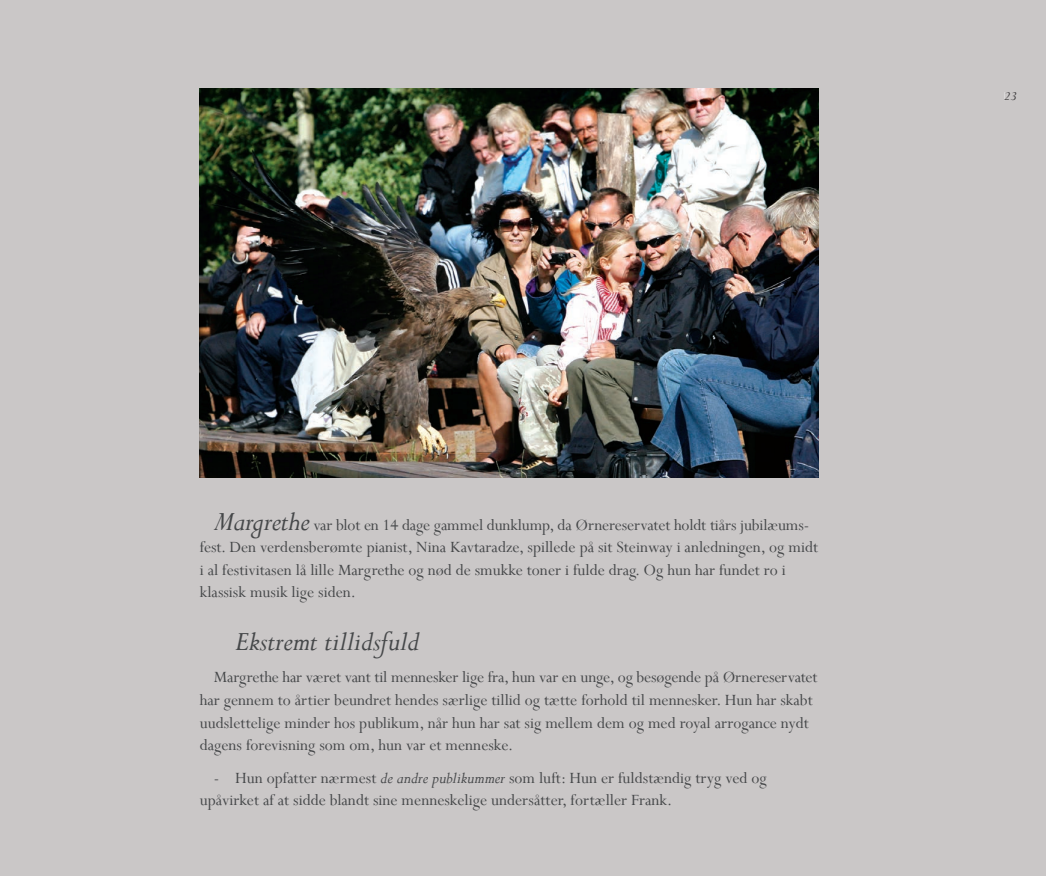
<style>
.page{position:relative;width:1046px;height:876px;background:#fff}
.page>*{position:absolute;margin:0;border:0;box-sizing:border-box;transform-origin:0 0}
.t1{font:italic 30px "Perpetua";color:#454749}
.t2{font:17.5px/22.5px "Perpetua";color:#454749}
.t3{font:italic 13.75px "Perpetua";color:#231f20}
.s1{font-style:italic;font-size:30px}
.s2{font-style:italic}
</style>
<div class="page">
<div style="left:0;top:0;width:1045px;height:875px;background:#cac7c7"></div>
<div style="left:1004px;top:92px;width:12px;height:8px;background:#cac7c7"></div>
<img style="left:200px;top:89px;width:618px;height:388px">
<p class="t2" style="left:200px;top:513px;width:620px;text-indent:14px"><span class="s1">Margrethe</span> var blot en 14 dage gammel dunklump, da Ørnereservatet holdt tiårs jubilæums&shy;fest. Den verdensberømte pianist, Nina Kavtaradze, spillede på sit Steinway i anledningen, og midt i al festivitasen lå lille Margrethe og nød de smukke toner i fulde drag. Og hun har fundet ro i klassisk musik lige siden.</p>
<p class="t1" style="left:235px;top:622px;width:186px">Ekstremt tillidsfuld</p>
<p class="t2" style="left:200px;top:665px;width:619px;text-indent:14px">Margrethe har været vant til mennesker lige fra, hun var en unge, og besøgende på Ørnereservatet har gennem to årtier beundret hendes særlige tillid og tætte forhold til mennesker. Hun har skabt uudslettelige minder hos publikum, når hun har sat sig mellem dem og med royal arrogance nydt dagens forevisning som om, hun var et menneske.</p>
<p class="t2" style="left:200px;top:765px;width:568px;text-indent:14px">- Hun opfatter nærmest <span class="s2">de andre publikummer</span> som luft: Hun er fuldstændig tryg ved og upåvirket af at sidde blandt sine menneskelige undersåtter, fortæller Frank.</p>
<p class="t3" style="left:1004px;top:87px;width:14px">23</p>
</div>
